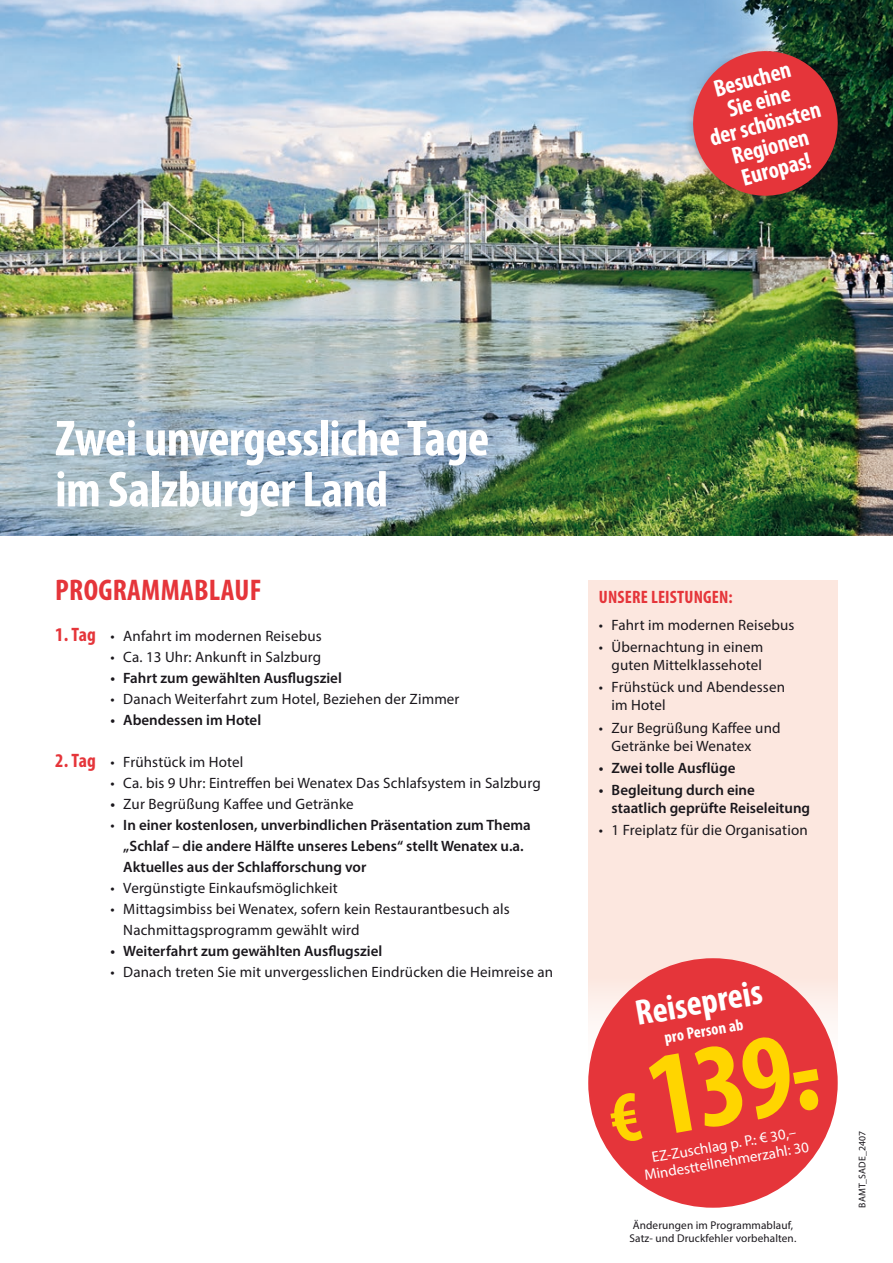
<style>
.page{position:relative;width:893px;height:1263px;background:#fff}
.page>*{position:absolute;margin:0;border:0;box-sizing:border-box;transform-origin:0 0}
.t1{font:700 condensed 120px "Myriad Pro";color:#ffd500}
.Headline{font:700 condensed 51px/51px "Myriad Pro";letter-spacing:-.01em;color:#fff}
.t2{font:700 condensed 36px "Myriad Pro";color:#fff}
.Headline_Programmübersicht{font:700 condensed 30px "Myriad Pro";letter-spacing:.01em;color:#e5353a}
.Button-Beschriftung{font:700 condensed 24px/23.2px "Myriad Pro";color:#fff;text-align:center}
.t3{font:700 condensed 18px "Myriad Pro";letter-spacing:.01em;color:#e5353a}
.t4{font:700 condensed 16.5px "Myriad Pro";color:#fff}
.Programmablauf_Copy_Einzug{font:15px/21px "Myriad Pro";letter-spacing:.01em;color:#1a171c}
.Programmablauf_Copy_Einzug-2{font:600 15px/21px "Myriad Pro";color:#1a171c}
.Leistungen{font:15px/18px "Myriad Pro";letter-spacing:.01em;color:#1a171c}
.Leistungen-2{font:600 15px/18px "Myriad Pro";color:#1a171c}
.t5{font:15px "Myriad Pro";color:#fff}
.t6{font:11.25px/13.5px "Myriad Pro";letter-spacing:.01em;color:#1a171c}
.t7{font:9.75px "Myriad Pro";letter-spacing:.01em;color:#1a171c}
.s1{font-weight:700;font-stretch:condensed;font-size:19.5px;color:#e5353a}
.s2{font-weight:600}
.s3{font-weight:400}
.s4{font-size:72px}
</style>
<div class="page">
<img style="left:0;top:0;width:893px;height:536px">
<div style="left:684px;top:42px;width:172px;height:172px;background:#1a171c;opacity:.5"></div>
<svg style="left:685px;top:43px;width:160px;height:161px;background:#b04a49"></svg>
<div style="left:588px;top:580px;width:250px;height:503px;background:#fce7df"></div>
<div style="left:588px;top:958px;width:250px;height:250px;background:#e5353a;border-radius:50%"></div>
<p class="Button-Beschriftung" style="left:695px;top:82px;width:116px;rotate:-15deg">Besuchen<br>Sie eine<br>der schönsten<br>Regionen<br>Europas!</p>
<p class="Headline" style="left:55px;top:412px;width:435px">Zwei unvergessliche Tage im Salzburger Land</p>
<p class="Headline_Programmübersicht" style="left:55px;top:571px;width:208px">PROGRAMMABLAUF</p>
<p class="Programmablauf_Copy_Einzug" style="left:55px;top:625px;width:268px"><span class="s1">1. Tag</span> • Anfahrt im modernen Reisebus</p>
<p class="Programmablauf_Copy_Einzug" style="left:111px;top:646px;width:212px">• Ca. 13 Uhr: Ankunft in Salzburg</p>
<p class="Programmablauf_Copy_Einzug-2" style="left:111px;top:667px;width:233px">• Fahrt zum gewählten Ausflugsziel</p>
<p class="Programmablauf_Copy_Einzug" style="left:111px;top:688px;width:350px">• Danach Weiterfahrt zum Hotel, Beziehen der Zimmer</p>
<p class="Programmablauf_Copy_Einzug-2" style="left:111px;top:709px;width:152px">• Abendessen im Hotel</p>
<p class="Programmablauf_Copy_Einzug" style="left:55px;top:751px;width:190px"><span class="s1">2. Tag</span> • Frühstück im Hotel</p>
<p class="Programmablauf_Copy_Einzug" style="left:111px;top:772px;width:432px">• Ca. bis 9 Uhr: Eintreffen bei Wenatex Das Schlafsystem in Salzburg</p>
<p class="Programmablauf_Copy_Einzug" style="left:111px;top:793px;width:245px"><span class="s2">•</span> Zur Begrüßung Kaffee und Getränke</p>
<p class="Programmablauf_Copy_Einzug-2" style="left:123px;top:814px;width:409px;text-indent:-13px"><span class="s3">•</span> In einer kostenlosen, unverbindlichen Präsentation zum Thema „Schlaf – die andere Hälfte unseres Lebens“ stellt Wenatex u.a.<br>Aktuelles aus der Schlafforschung vor</p>
<p class="Programmablauf_Copy_Einzug" style="left:111px;top:877px;width:229px">• Vergünstigte Einkaufsmöglichkeit</p>
<p class="Programmablauf_Copy_Einzug" style="left:123px;top:898px;width:388px;text-indent:-13px">• Mittagsimbiss bei Wenatex, sofern kein Restaurantbesuch als<br>Nachmittagsprogramm gewählt wird</p>
<p class="Programmablauf_Copy_Einzug-2" style="left:111px;top:940px;width:273px">• Weiterfahrt zum gewählten Ausflugsziel</p>
<p class="Programmablauf_Copy_Einzug" style="left:111px;top:961px;width:444px">• Danach treten Sie mit unvergesslichen Eindrücken die Heimreise an</p>
<p class="t3" style="left:599px;top:586px;width:135px">UNSERE LEISTUNGEN:</p>
<p class="Leistungen" style="left:599px;top:615px;width:197px">• Fahrt im modernen Reisebus</p>
<p class="Leistungen" style="left:599px;top:638px;width:166px;text-align:right">• Übernachtung in einem guten Mittelklassehotel</p>
<p class="Leistungen" style="left:612px;top:678px;width:175px;text-indent:-13px">• Frühstück und Abendessen im Hotel</p>
<p class="Leistungen" style="left:612px;top:718px;width:170px;text-indent:-13px">• Zur Begrüßung Kaffee und<br>Getränke bei Wenatex</p>
<p class="Leistungen-2" style="left:599px;top:758px;width:138px">• Zwei tolle Ausflüge</p>
<p class="Leistungen-2" style="left:612px;top:781px;width:200px;text-indent:-13px">• Begleitung durch eine staatlich geprüfte Reiseleitung</p>
<p class="Leistungen" style="left:599px;top:821px;width:210px">• 1 Freiplatz für die Organisation</p>
<p class="t2" style="left:632px;top:991px;width:129px;rotate:-10deg">Reisepreis</p>
<p class="t4" style="left:663px;top:1028px;width:81px;rotate:-10deg">pro Person ab</p>
<p class="t1" style="left:594px;top:1031px;width:218px;rotate:-10deg"><span class="s4">€</span> 139.-</p>
<p class="t5" style="left:650px;top:1148px;width:148px;rotate:-10deg">EZ-Zuschlag p. P.: € 30,–</p>
<p class="t5" style="left:643px;top:1166px;width:168px;rotate:-10deg">Mindestteilnehmerzahl: 30</p>
<p class="t6" style="left:630px;top:1218px;width:168px">Änderungen im Programmablauf,<br>Satz- und Druckfehler vorbehalten.</p>
<p class="t7" style="left:856px;top:1208px;width:78px;rotate:-90deg">BAMT_SADE_2407</p>
</div>
